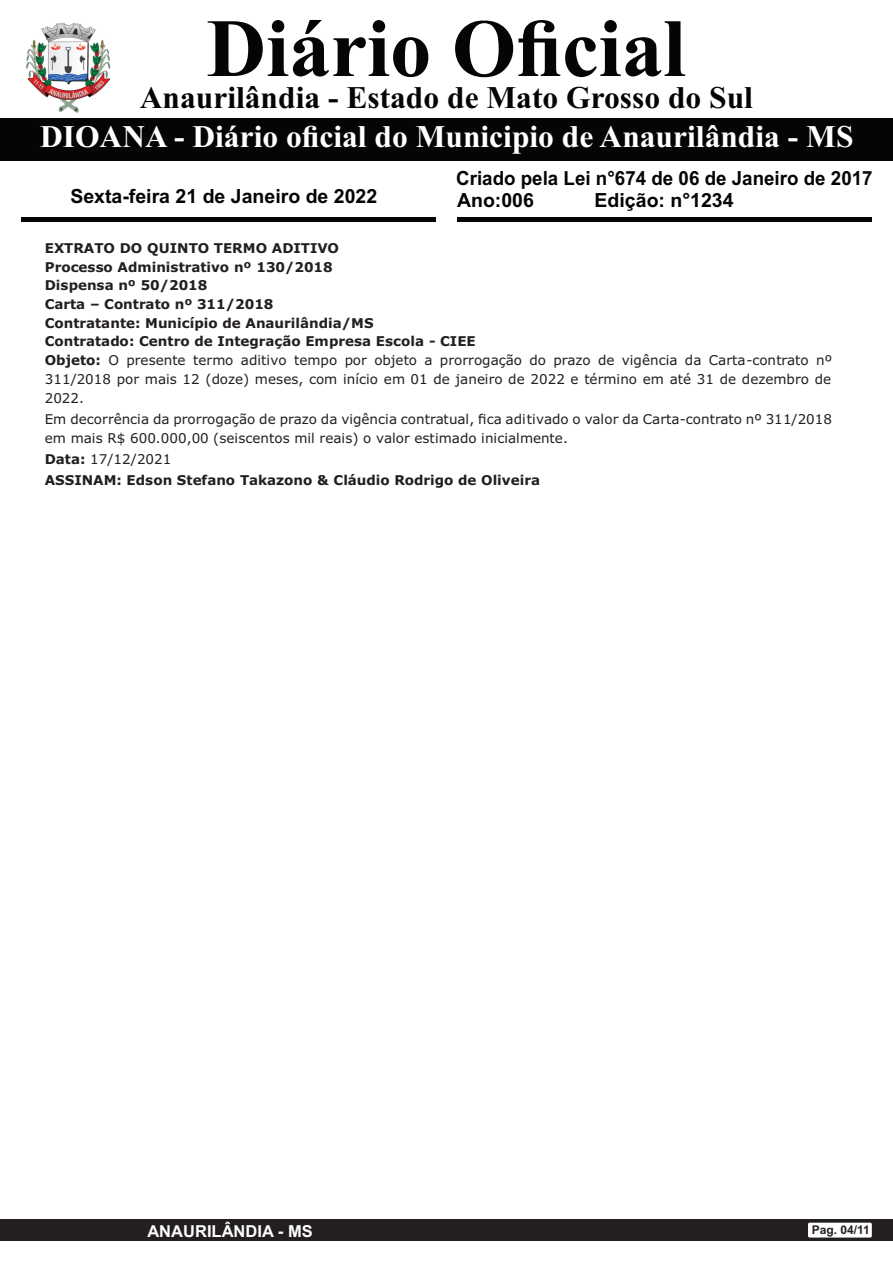
<style>
.page{position:relative;width:893px;height:1262px;background:#fff}
.page>*{position:absolute;margin:0;border:0;box-sizing:border-box;transform-origin:0 0}
.t1{font:700 82.5px "Times New Roman";color:#040504}
.t2{font:700 31.5px "Times New Roman";color:#fff}
.t3{font:700 31.5px "Times New Roman";color:#040504}
.t4{font:700 19.5px "Arial";color:#040504}
.t5{font:700 19.5px "Arial";color:#040504;scale:.96 1}
.t6{font:700 16.5px "Arial";color:#fff}
.t7{font:700 13.5px/18.8px "Verdana";color:#231f20}
.t8{font:13.5px/18.9px "Verdana";color:#231f20}
.t9{font:700 12px "Arial";color:#231f20}
.s1{font-weight:400}
</style>
<div class="page">
<div style="left:0;top:1219px;width:892px;height:21px;background:#231f20"></div>
<div style="left:808px;top:1222px;width:63px;height:15px;background:#fff;border-radius:2px"></div>
<div style="left:0;top:118px;width:892px;height:43px;background:#040504"></div>
<div style="left:21px;top:217px;width:415px;height:5px;background:#040504"></div>
<div style="left:457px;top:217px;width:414px;height:5px;background:#040504"></div>
<img style="left:26px;top:23px;width:85px;height:90px">
<h1 class="t1" style="left:207px;top:20px;width:480px">Diário Oficial</h1>
<h2 class="t3" style="left:140px;top:87px;width:614px">Anaurilândia - Estado de Mato Grosso do Sul</h2>
<h2 class="t2" style="left:40px;top:126px;width:814px">DIOANA - Diário oficial do Municipio de Anaurilândia - MS</h2>
<h3 class="t5" style="left:456px;top:171px;width:435px">Criado pela Lei n°674 de 06 de Janeiro de 2017</h3>
<h3 class="t4" style="left:70px;top:189px;width:308px">Sexta-feira 21 de Janeiro de 2022</h3>
<h3 class="t4" style="left:457px;top:193px;width:78px">Ano:006</h3>
<h3 class="t4" style="left:594px;top:193px;width:140px">Edição: n°1234</h3>
<p class="t7" style="left:45px;top:240px;width:788px">EXTRATO DO QUINTO TERMO ADITIVO<br>Processo Administrativo nº 130/2018<br>Dispensa nº 50/2018<br>Carta – Contrato nº 311/2018<br>Contratante: Município de Anaurilândia/MS<br>Contratado: Centro de Integração Empresa Escola - CIEE<br>Objeto: <span class="s1">O presente termo aditivo tempo por objeto a prorrogação do prazo de vigência da Carta-contrato nº 311/2018 por mais 12 (doze) meses, com início em 01 de janeiro de 2022 e término em até 31 de dezembro de 2022.</span></p>
<p class="t8" style="left:45px;top:411px;width:788px">Em decorrência da prorrogação de prazo da vigência contratual, fica aditivado o valor da Carta-contrato nº 311/2018 em mais R$ 600.000,00 (seiscentos mil reais) o valor estimado inicialmente.</p>
<p class="t7" style="left:45px;top:449px;width:497px;line-height:21px">Data: <span class="s1">17/12/2021<br></span>ASSINAM: Edson Stefano Takazono &amp; Cláudio Rodrigo de Oliveira</p>
<p class="t6" style="left:147px;top:1224px;width:167px">ANAURILÂNDIA - MS</p>
<p class="t9" style="left:811px;top:1225px;width:60px">Pag. 04/11</p>
</div>
